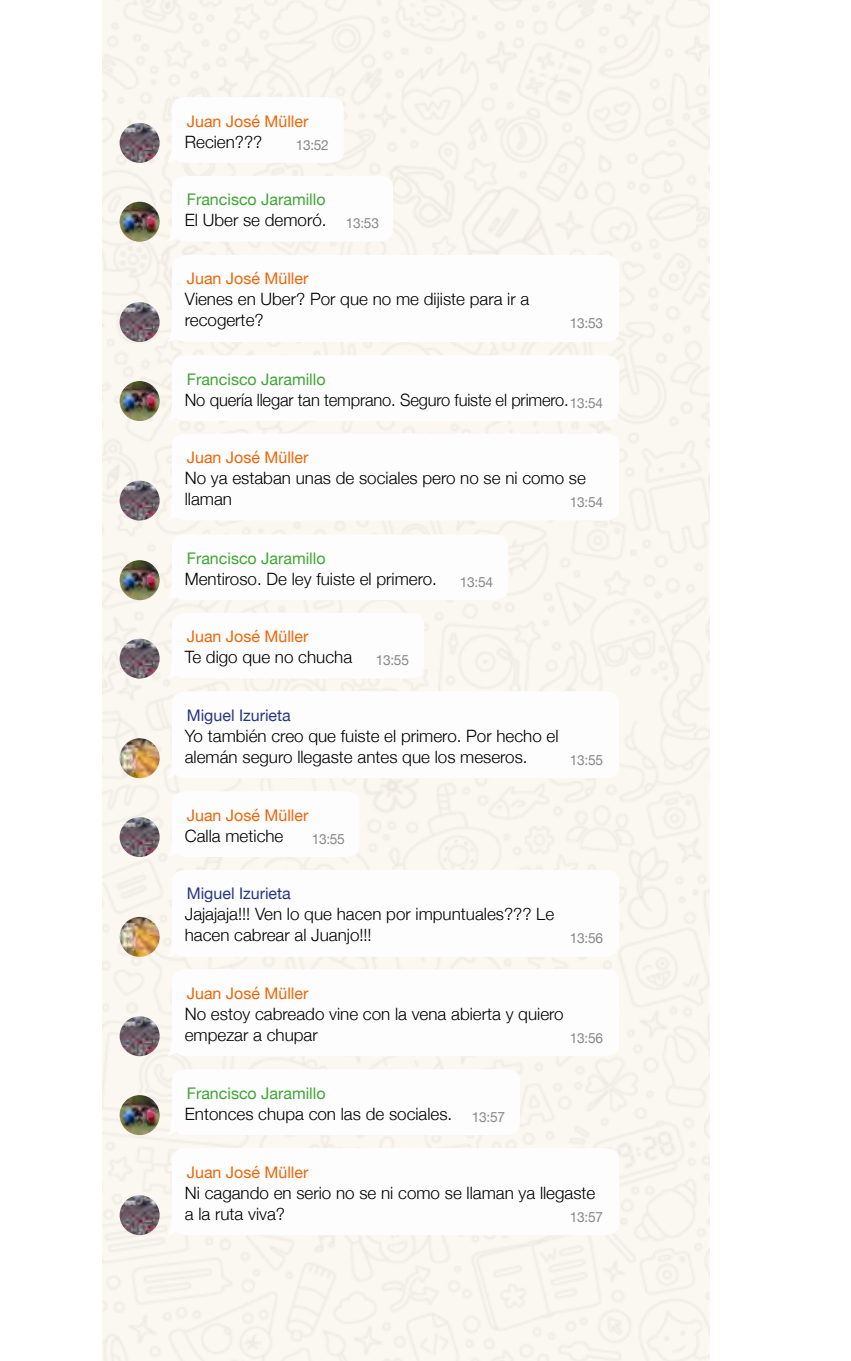
<style>
.page{position:relative;width:851px;height:1361px;background:#fff}
.page>*{position:absolute;margin:0;border:0;box-sizing:border-box;transform-origin:0 0}
.t1{font:300 17px/21px "Helvetica Neue";color:#000}
.t2{font:16px "Helvetica Neue";color:#ec6608}
.t3{font:16px "Helvetica Neue";color:#3fa535}
.t4{font:16px "Helvetica Neue";color:#283583}
.t5{font:14px "Helvetica Neue";letter-spacing:-.02em;color:#878787}
</style>
<div class="page">
<img style="left:102px;top:0;width:607px;height:1361px">
<img style="left:120px;top:123px;width:40px;height:40px;border-radius:20px">
<svg style="left:167px;top:97px;width:177px;height:66px"></svg>
<img style="left:120px;top:202px;width:40px;height:40px;border-radius:20px">
<svg style="left:167px;top:176px;width:226px;height:66px"></svg>
<img style="left:120px;top:302px;width:40px;height:40px;border-radius:20px">
<svg style="left:167px;top:255px;width:452px;height:87px"></svg>
<img style="left:120px;top:381px;width:40px;height:40px;border-radius:20px">
<svg style="left:167px;top:355px;width:452px;height:66px"></svg>
<img style="left:120px;top:480px;width:40px;height:40px;border-radius:20px">
<svg style="left:167px;top:433px;width:452px;height:88px"></svg>
<img style="left:120px;top:560px;width:40px;height:40px;border-radius:20px">
<svg style="left:167px;top:534px;width:341px;height:67px"></svg>
<img style="left:120px;top:638px;width:40px;height:40px;border-radius:20px">
<svg style="left:167px;top:613px;width:257px;height:66px"></svg>
<img style="left:120px;top:738px;width:40px;height:40px;border-radius:20px">
<svg style="left:167px;top:691px;width:452px;height:88px"></svg>
<img style="left:120px;top:817px;width:40px;height:40px;border-radius:20px">
<svg style="left:167px;top:791px;width:192px;height:66px"></svg>
<img style="left:120px;top:917px;width:40px;height:40px;border-radius:20px">
<svg style="left:167px;top:870px;width:452px;height:87px"></svg>
<img style="left:120px;top:1016px;width:40px;height:40px;border-radius:20px">
<svg style="left:167px;top:969px;width:452px;height:87px"></svg>
<img style="left:120px;top:1095px;width:40px;height:40px;border-radius:20px">
<svg style="left:167px;top:1069px;width:353px;height:66px"></svg>
<img style="left:120px;top:1195px;width:40px;height:40px;border-radius:20px">
<svg style="left:167px;top:1148px;width:452px;height:87px"></svg>
<p class="t2" style="left:187px;top:109px;width:123px">Juan José Müller</p>
<p class="t1" style="left:185px;top:130px;width:79px">Recien???</p>
<p class="t5" style="left:295px;top:134px;width:35px">13:52</p>
<p class="t3" style="left:187px;top:188px;width:140px">Francisco Jaramillo</p>
<p class="t1" style="left:185px;top:209px;width:196px">El Uber se demoró. <sub>13:53</sub></p>
<p class="t2" style="left:187px;top:267px;width:123px">Juan José Müller</p>
<p class="t1" style="left:185px;top:288px;width:346px">Vienes en Uber? Por que no me dijiste para ir a recogerte?</p>
<p class="t5" style="left:569px;top:313px;width:35px">13:53</p>
<p class="t3" style="left:187px;top:367px;width:140px">Francisco Jaramillo</p>
<p class="t1" style="left:185px;top:388px;width:420px">No quería llegar tan temprano. Seguro fuiste el primero.<sub>13:54</sub></p>
<p class="t2" style="left:187px;top:446px;width:123px">Juan José Müller</p>
<p class="t1" style="left:185px;top:466px;width:402px">No ya estaban unas de sociales pero no se ni como se llaman</p>
<p class="t5" style="left:569px;top:492px;width:35px">13:54</p>
<p class="t3" style="left:187px;top:546px;width:140px">Francisco Jaramillo</p>
<p class="t1" style="left:185px;top:567px;width:254px">Mentiroso. De ley fuiste el primero.</p>
<p class="t5" style="left:459px;top:572px;width:35px">13:54</p>
<p class="t2" style="left:187px;top:625px;width:123px">Juan José Müller</p>
<p class="t1" style="left:185px;top:645px;width:169px">Te digo que no chucha</p>
<p class="t5" style="left:375px;top:650px;width:35px">13:55</p>
<p class="t4" style="left:187px;top:703px;width:105px">Miguel Izurieta</p>
<p class="t1" style="left:185px;top:724px;width:375px">Yo también creo que fuiste el primero. Por hecho el alemán seguro llegaste antes que los meseros.</p>
<p class="t5" style="left:569px;top:749px;width:35px">13:55</p>
<p class="t2" style="left:187px;top:803px;width:123px">Juan José Müller</p>
<p class="t1" style="left:185px;top:824px;width:100px">Calla metiche</p>
<p class="t5" style="left:311px;top:828px;width:35px">13:55</p>
<p class="t4" style="left:187px;top:882px;width:105px">Miguel Izurieta</p>
<p class="t1" style="left:185px;top:902px;width:371px">Jajajaja!!! Ven lo que hacen por impuntuales??? Le hacen cabrear al Juanjo!!!</p>
<p class="t5" style="left:569px;top:928px;width:35px">13:56</p>
<p class="t2" style="left:187px;top:981px;width:123px">Juan José Müller</p>
<p class="t1" style="left:185px;top:1002px;width:380px">No estoy cabreado vine con la vena abierta y quiero empezar a chupar</p>
<p class="t5" style="left:569px;top:1027px;width:35px">13:56</p>
<p class="t3" style="left:187px;top:1081px;width:140px">Francisco Jaramillo</p>
<p class="t1" style="left:185px;top:1102px;width:322px">Entonces chupa con las de sociales. <sub>13:57</sub></p>
<p class="t2" style="left:187px;top:1160px;width:123px">Juan José Müller</p>
<p class="t1" style="left:185px;top:1180px;width:412px">Ni cagando en serio no se ni como se llaman ya llegaste a la ruta viva?</p>
<p class="t5" style="left:569px;top:1206px;width:35px">13:57</p>
</div>
